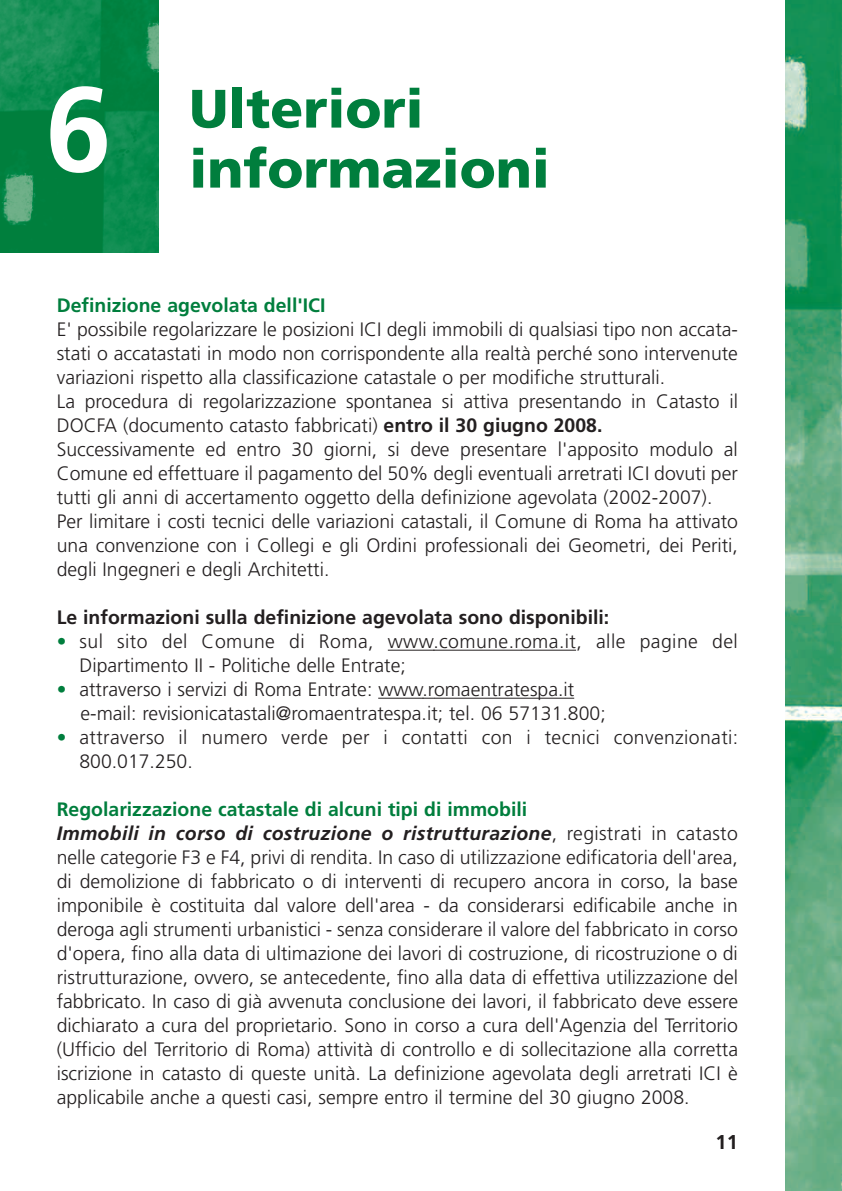
<style>
.page{position:relative;width:842px;height:1191px;background:#fff}
.page>*{position:absolute;margin:0;border:0;box-sizing:border-box;transform-origin:0 0}
.t1{font:700 120px "Frutiger";color:#fff}
.t2{font:900 54px "Frutiger";color:#007e3d}
.t3{font:700 20px "Frutiger";color:#231f20}
.t4{font:300 19.4px/24px "Frutiger";color:#231f20}
.t5{font:300 19.4px/24px "Frutiger";letter-spacing:.02em;color:#231f20}
.t6{font:700 19.4px "Frutiger";color:#231f20}
.t7{font:700 19.4px "Frutiger";color:#007e3d}
.s1{font-weight:700}
.s2{color:#007e3d}
.s3{font-weight:700;color:#007e3d}
.s4{font-weight:700;font-style:italic}
</style>
<div class="page">
<img style="left:785px;top:0;width:56px;height:1191px">
<img style="left:0;top:0;width:159px;height:253px">
<hr style="left:387px;top:649px;width:47px;height:1px;background:#231f20">
<hr style="left:433px;top:649px;width:88px;height:1px;background:#231f20">
<hr style="left:520px;top:649px;width:55px;height:1px;background:#231f20">
<hr style="left:378px;top:697px;width:45px;height:1px;background:#231f20">
<svg style="left:422px;top:697px;width:12px;height:1px"></svg>
<hr style="left:434px;top:697px;width:140px;height:1px;background:#231f20">
<h1 class="t1" style="left:45px;top:81px;width:68px">6</h1>
<h2 class="t2" style="left:189px;top:87px;width:236px">Ulteriori</h2>
<h2 class="t2" style="left:189px;top:147px;width:362px">informazioni</h2>
<p class="t7" style="left:57px;top:297px;width:270px">Definizione agevolata dell'ICI</p>
<p class="t4" style="left:57px;top:319px;width:682px">E' possibile regolarizzare le posizioni ICI degli immobili di qualsiasi tipo non accata&shy;stati o accatastati in modo non corrispondente alla realtà perché sono intervenute variazioni rispetto alla classificazione catastale o per modifiche strutturali.<br>La procedura di regolarizzazione spontanea si attiva presentando in Catasto il DOCFA (documento catasto fabbricati) <span class="s1">entro il 30 giugno 2008.<br></span>Successivamente ed entro 30 giorni, si deve presentare l'apposito modulo al Comune ed effettuare il pagamento del 50% degli eventuali arretrati ICI dovuti per tutti gli anni di accertamento oggetto della definizione agevolata (2002-2007).<br>Per limitare i costi tecnici delle variazioni catastali, il Comune di Roma ha attivato una convenzione con i Collegi e gli Ordini professionali dei Geometri, dei Periti, degli Ingegneri e degli Architetti.</p>
<p class="t6" style="left:57px;top:609px;width:553px">Le informazioni sulla definizione agevolata sono disponibili:</p>
<p class="t5" style="left:79px;top:631px;width:659px;text-indent:-23px"><span class="s2">•</span> sul sito del Comune di Roma, www.comune.roma.it, alle pagine del<br>Dipartimento II - Politiche delle Entrate;</p>
<p class="t4" style="left:80px;top:679px;width:526px;text-indent:-24px"><span class="s2">•</span> attraverso i servizi di Roma Entrate: www.romaentratespa.it e-mail: revisionicatastali@romaentratespa.it; tel. 06 57131.800;</p>
<p class="t5" style="left:79px;top:727px;width:660px;text-indent:-23px"><span class="s2">•</span> attraverso il numero verde per i contatti con i tecnici convenzionati:<br>800.017.250.</p>
<p class="t4" style="left:57px;top:799px;width:682px"><span class="s3">Regolarizzazione catastale di alcuni tipi di immobili<br></span><span class="s4">Immobili in corso di costruzione o ristrutturazione</span>, registrati in catasto nelle categorie F3 e F4, privi di rendita. In caso di utilizzazione edificatoria dell'area, di demolizione di fabbricato o di interventi di recupero ancora in corso, la base imponibile è costituita dal valore dell'area - da considerarsi edificabile anche in deroga agli strumenti urbanistici - senza considerare il valore del fabbricato in corso d'opera, fino alla data di ultimazione dei lavori di costruzione, di ricostruzione o di ristrutturazione, ovvero, se antecedente, fino alla data di effettiva utilizzazione del fabbricato. In caso di già avvenuta conclusione dei lavori, il fabbricato deve essere dichiarato a cura del proprietario. Sono in corso a cura dell'Agenzia del Territorio (Ufficio del Territorio di Roma) attività di controllo e di sollecitazione alla corretta iscrizione in catasto di queste unità. La definizione agevolata degli arretrati ICI è applicabile anche a questi casi, sempre entro il termine del 30 giugno 2008.</p>
<p class="t3" style="left:715px;top:1134px;width:24px">11</p>
</div>
